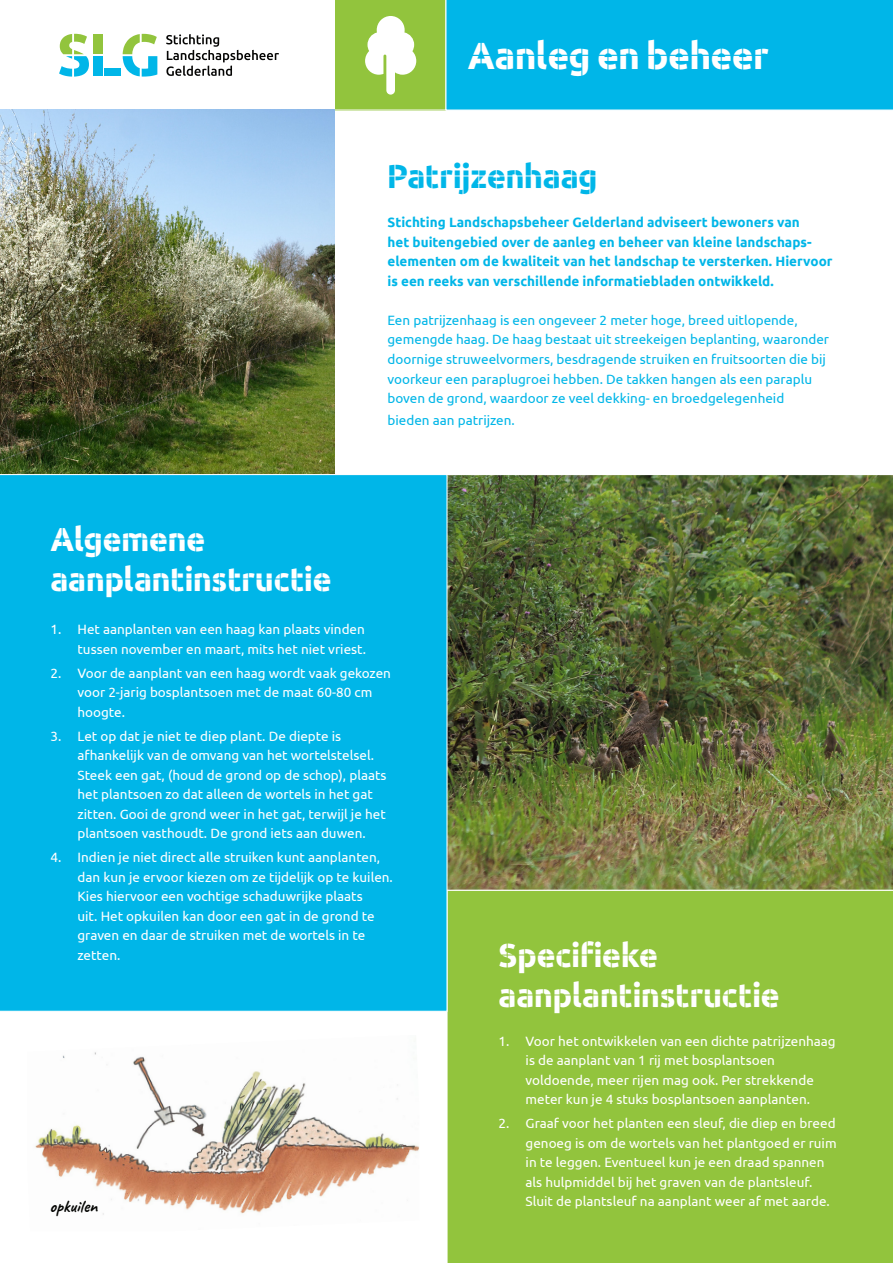
<style>
.page{position:relative;width:893px;height:1263px;background:#fff}
.page>*{position:absolute;margin:0;border:0;box-sizing:border-box;transform-origin:0 0}
.t1{font:700 37.5px "SLG Kist";color:#fff}
.Titel{font:700 33px "SLG Kist";color:#fff}
.t2{font:700 33px "SLG Kist";color:#00b6e8}
.tekst_afbeelding{font:700 18px "Caveat";color:#040503}
.t3{font:13.5px/19.5px "Ubuntu";color:#fff}
.t4{font:13.5px/19.5px "Ubuntu";color:#00b6e8}
.t5{font:700 13.5px/19.5px "Ubuntu";color:#00b6e8}
</style>
<div class="page">
<svg style="left:335px;top:0;width:110px;height:111px"></svg>
<svg style="left:59px;top:34px;width:30px;height:43px"></svg>
<div style="left:94px;top:56px;width:9px;height:20px;background:#00b6e8"></div>
<div style="left:94px;top:35px;width:9px;height:19px;background:#92c43d"></div>
<div style="left:105px;top:68px;width:16px;height:8px;background:#00b6e8"></div>
<svg style="left:123px;top:34px;width:34px;height:43px"></svg>
<svg style="left:166px;top:34px;width:113px;height:42px"></svg>
<div style="left:445px;top:0;width:448px;height:111px;background:#00b6e8"></div>
<img style="left:0;top:110px;width:335px;height:363px">
<img style="left:35px;top:1052px;width:384px;height:163px">
<img style="left:448px;top:475px;width:445px;height:414px">
<div style="left:447px;top:889px;width:446px;height:374px;background:#92c43d"></div>
<div style="left:0;top:473px;width:448px;height:539px;background:#00b6e8"></div>
<p class="t1" style="left:468px;top:33px;width:303px">Aanleg en beheer</p>
<p class="t2" style="left:387px;top:157px;width:211px">Patrijzenhaag</p>
<p class="t5" style="left:387px;top:213px;width:447px">Stichting Landschapsbeheer Gelderland adviseert bewoners van<br>het buitengebied over de aanleg en beheer van kleine landschaps&shy;elementen om de kwaliteit van het landschap te versterken. Hiervoor is een reeks van verschillende informatiebladen ontwikkeld.</p>
<p class="t4" style="left:387px;top:310px;width:443px">Een patrijzenhaag is een ongeveer 2 meter hoge, breed uitlopende, gemengde haag. De haag bestaat uit streekeigen beplanting, waaronder doornige struweelvormers, besdragende struiken en fruitsoorten die bij voorkeur een paraplugroei hebben. De takken hangen als een paraplu boven de grond, waardoor ze veel dekking- en broedgelegenheid</p>
<p class="t4" style="left:387px;top:410px;width:129px">bieden aan patrijzen.</p>
<p class="Titel" style="left:50px;top:520px;width:156px">Algemene</p>
<p class="Titel" style="left:50px;top:559px;width:283px">aanplantinstructie</p>
<p class="t3" style="left:50px;top:619px;width:317px;text-align:right">1. Het aanplanten van een haag kan plaats vinden tussen november en maart, mits het niet vriest.</p>
<p class="t3" style="left:77px;top:663px;width:315px;text-indent:-27px">2. Voor de aanplant van een haag wordt vaak gekozen voor 2-jarig bosplantsoen met de maat 60-80 cm hoogte.</p>
<p class="t3" style="left:77px;top:726px;width:311px;text-indent:-27px">3. Let op dat je niet te diep plant. De diepte is afhankelijk van de omvang van het wortelstelsel.<br>Steek een gat, (houd de grond op de schop), plaats het plantsoen zo dat alleen de wortels in het gat zitten. Gooi de grond weer in het gat, terwijl je het plantsoen vasthoudt. De grond iets aan duwen.</p>
<p class="t3" style="left:77px;top:847px;width:317px;text-indent:-27px">4. Indien je niet direct alle struiken kunt aanplanten, dan kun je ervoor kiezen om ze tijdelijk op te kuilen.<br>Kies hiervoor een vochtige schaduwrijke plaats<br>uit. Het opkuilen kan door een gat in de grond te graven en daar de struiken met de wortels in te zetten.</p>
<p class="tekst_afbeelding" style="left:50px;top:1195px;width:49px">opkuilen</p>
<p class="Titel" style="left:499px;top:935px;width:161px">Specifieke</p>
<p class="Titel" style="left:499px;top:975px;width:283px">aanplantinstructie</p>
<p class="t3" style="left:526px;top:1031px;width:312px;text-indent:-27px">1. Voor het ontwikkelen van een dichte patrijzenhaag is de aanplant van 1 rij met bosplantsoen voldoende, meer rijen mag ook. Per strekkende meter kun je 4 stuks bosplantsoen aanplanten.</p>
<p class="t3" style="left:526px;top:1113px;width:313px;text-indent:-27px">2. Graaf voor het planten een sleuf, die diep en breed genoeg is om de wortels van het plantgoed er ruim in te leggen. Eventueel kun je een draad spannen als hulpmiddel bij het graven van de plantsleuf.<br>Sluit de plantsleuf na aanplant weer af met aarde.</p>
</div>
